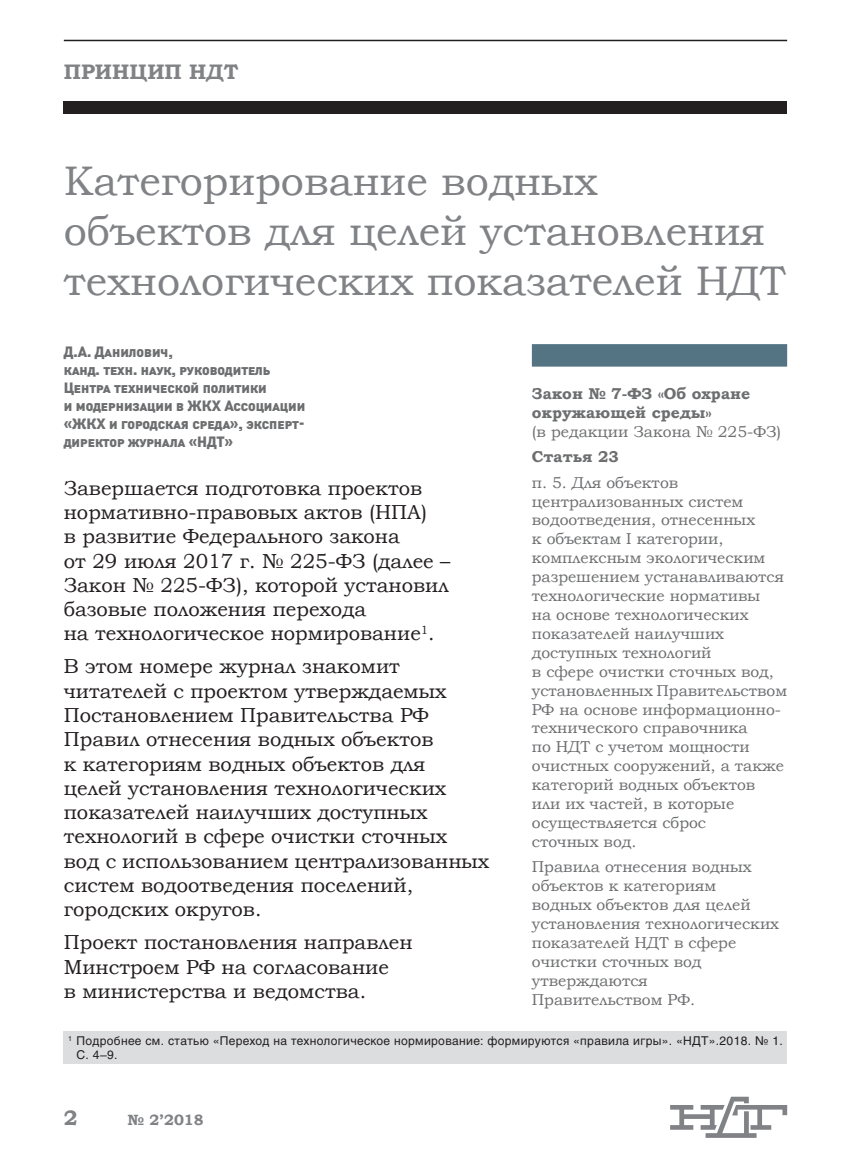
<style>
.page{position:relative;width:851px;height:1170px;background:#fff}
.page>*{position:absolute;margin:0;border:0;box-sizing:border-box;transform-origin:0 0}
.t1{font:41.25px/49.5px "Bookman Old Style";color:#808285}
.t2{font:700 21px "Bookman Old Style";color:#808285}
.t3{font:20.25px/24.3px "Bookman Old Style";color:#231f20}
.t4{font:15.75px/18.9px "Bookman Old Style";color:#6d6e70}
.t5{font:700 15.75px/18.9px "Bookman Old Style";color:#6d6e70}
.t6{font:15px/18px "Izvest Sans Headline";color:#6d6e70}
.t7{font:700 15px "Bookman Old Style";color:#808285}
.t8{font:12px/14.4px "Helios C";letter-spacing:.025em;color:#231f20}
</style>
<div class="page">
<hr style="left:64px;top:40px;width:723px;height:1px;background:#231f20">
<div style="left:64px;top:101px;width:723px;height:13px;background:#231f20"></div>
<svg style="left:670px;top:1096px;width:117px;height:41px"></svg>
<div style="left:64px;top:1031px;width:723px;height:32px;background:#dcddde"></div>
<div style="left:531px;top:344px;width:256px;height:22px;background:#557483"></div>
<h2 class="t2" style="left:64px;top:59px;width:176px">ПРИНЦИП НДТ</h2>
<h1 class="t1" style="left:64px;top:156px;width:723px">Категорирование водных объектов для целей установления технологических показателей НДТ</h1>
<p class="t6" style="left:64px;top:342px;width:243px">Д.А. Данилович,<br>канд. техн. наук, руководитель<br>Центра технической политики<br>и модернизации в ЖКХ Ассоциации «ЖКХ и городская среда», эксперт&shy;директор журнала «НДТ»</p>
<p class="t3" style="left:64px;top:475px;width:388px">Завершается подготовка проектов нормативно-правовых актов (НПА)<br>в развитие Федерального закона<br>от 29 июля 2017 г. № 225-ФЗ (далее – Закон № 225-ФЗ), которой установил базовые положения перехода<br>на технологическое нормирование<sup>1</sup>.</p>
<p class="t3" style="left:64px;top:654px;width:427px">В этом номере журнал знакомит читателей с проектом утверждаемых Постановлением Правительства РФ Правил отнесения водных объектов<br>к категориям водных объектов для<br>целей установления технологических показателей наилучших доступных технологий в сфере очистки сточных<br>вод с использованием централизованных систем водоотведения поселений, городских округов.</p>
<p class="t3" style="left:64px;top:929px;width:350px">Проект постановления направлен<br>Минстроем РФ на согласование<br>в министерства и ведомства.</p>
<p class="t5" style="left:531px;top:384px;width:220px">Закон № 7-ФЗ «Об охране окружающей среды»</p>
<p class="t4" style="left:531px;top:422px;width:251px">(в редакции Закона № 225-ФЗ)</p>
<p class="t5" style="left:531px;top:447px;width:88px">Cтатья 23</p>
<p class="t4" style="left:531px;top:472px;width:257px">п. 5. Для объектов централизованных систем водоотведения, отнесенных<br>к объектам I категории, комплексным экологическим разрешением устанавливаются технологические нормативы<br>на основе технологических показателей наилучших доступных технологий<br>в сфере очистки сточных вод, установленных Правительством<br>РФ на основе информационно&shy;технического справочника<br>по НДТ с учетом мощности очистных сооружений, а также категорий водных объектов или их частей, в которые осуществляется сброс<br>сточных вод.</p>
<p class="t4" style="left:531px;top:857px;width:249px">Правила отнесения водных объектов к категориям водных объектов для целей установления технологических показателей НДТ в сфере очистки сточных вод утверждаются<br>Правительством РФ.</p>
<p class="t8" style="left:77px;top:1034px;width:707px;text-indent:-9px"><sup>1</sup> Подробнее см. статью «Переход на технологическое нормирование: формируются «правила игры». «НДТ».2018. № 1.<br>С. 4–9.</p>
<h2 class="t2" style="left:64px;top:1105px;width:15px">2</h2>
<p class="t7" style="left:128px;top:1110px;width:78px">№ 2’2018</p>
</div>
